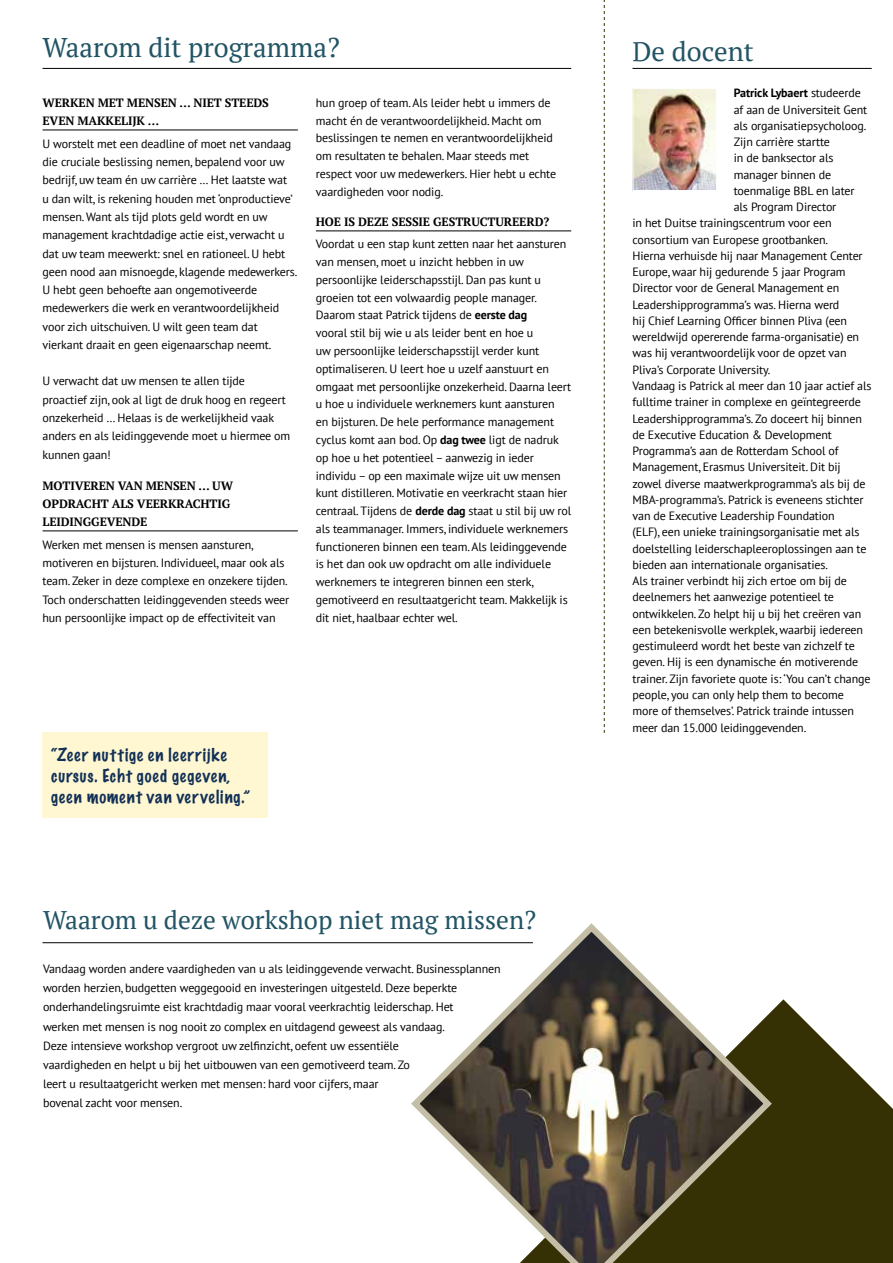
<style>
.page{position:relative;width:893px;height:1263px;background:#fff}
.page>*{position:absolute;margin:0;border:0;box-sizing:border-box;transform-origin:0 0}
.t1{font:27px "PT Serif";color:#215464}
.t2{font:25.5px "PT Serif";color:#215464}
.t3{font:100 16.5px/21px "Marker Felt";letter-spacing:.065em;color:#113056}
.t4{font:12px/17.9px "PT Sans";letter-spacing:-.01em;color:#000}
.t5{font:700 12px/18.3px "PT Serif";letter-spacing:-.01em;color:#000}
.t6{font:700 12px "PT Sans";letter-spacing:-.01em;color:#000}
.s1{font-weight:700}
.s2{font-weight:400}
</style>
<div class="page">
<svg style="left:776px;top:999px;width:117px;height:264px;fill:#363005"></svg>
<div style="left:43px;top:733px;width:225px;height:85px;background:#fff6d2"></div>
<hr style="left:43px;top:68px;width:528px;height:1px;background:#000">
<hr style="left:632px;top:68px;width:240px;height:1px;background:#000">
<svg style="left:604px;top:0;width:1px;height:733px"></svg>
<hr style="left:43px;top:942px;width:490px;height:1px;background:#000">
<svg style="left:407px;top:923px;width:369px;height:340px"></svg>
<hr style="left:43px;top:130px;width:255px;height:1px;background:#000">
<hr style="left:43px;top:530px;width:255px;height:1px;background:#000">
<hr style="left:316px;top:230px;width:255px;height:1px;background:#000">
<img style="left:634px;top:90px;width:81px;height:99px">
<div style="left:632px;top:88px;width:85px;height:103px;border:1px solid #fff"></div>
<h1 class="t1" style="left:43px;top:30px;width:299px">Waarom dit programma?</h1>
<h1 class="t1" style="left:632px;top:34px;width:123px">De docent</h1>
<p class="t5" style="left:43px;top:93px;width:228px">WERKEN MET MENSEN … NIET STEEDS<br>EVEN MAKKELIJK …</p>
<p class="t4" style="left:43px;top:134px;width:256px;line-height:18.3px">U worstelt met een deadline of moet net vandaag die cruciale beslissing nemen, bepalend voor uw bedrijf, uw team én uw carrière … Het laatste wat<br>u dan wilt, is rekening houden met ‘onproductieve’ mensen. Want als tijd plots geld wordt en uw management krachtdadige actie eist, verwacht u dat uw team meewerkt: snel en rationeel. U hebt geen nood aan misnoegde, klagende medewerkers.<br>U hebt geen behoefte aan ongemotiveerde medewerkers die werk en verantwoordelijkheid voor zich uitschuiven. U wilt geen team dat vierkant draait en geen eigenaarschap neemt.</p>
<p class="t4" style="left:43px;top:372px;width:249px;line-height:18.3px">U verwacht dat uw mensen te allen tijde proactief zijn, ook al ligt de druk hoog en regeert onzekerheid … Helaas is de werkelijkheid vaak anders en als leidinggevende moet u hiermee om kunnen gaan!</p>
<p class="t5" style="left:43px;top:476px;width:192px">MOTIVEREN VAN MENSEN … UW<br>OPDRACHT ALS VEERKRACHTIG<br>LEIDINGGEVENDE</p>
<p class="t4" style="left:43px;top:535px;width:248px;line-height:18.3px">Werken met mensen is mensen aansturen, motiveren en bijsturen. Individueel, maar ook als team. Zeker in deze complexe en onzekere tijden.<br>Toch onderschatten leidinggevenden steeds weer hun persoonlijke impact op de effectiviteit van</p>
<p class="t4" style="left:316px;top:93px;width:242px">hun groep of team. Als leider hebt u immers de macht én de verantwoordelijkheid. Macht om beslissingen te nemen en verantwoordelijkheid om resultaten te behalen. Maar steeds met respect voor uw medewerkers. Hier hebt u echte vaardigheden voor nodig.</p>
<p class="t5" style="left:316px;top:213px;width:235px">HOE IS DEZE SESSIE GESTRUCTUREERD?</p>
<p class="t4" style="left:316px;top:235px;width:257px">Voordat u een stap kunt zetten naar het aansturen van mensen, moet u inzicht hebben in uw persoonlijke leiderschapsstijl. Dan pas kunt u groeien tot een volwaardig people manager.<br>Daarom staat Patrick tijdens de <span class="s1">eerste dag<br></span>vooral stil bij wie u als leider bent en hoe u<br>uw persoonlijke leiderschapsstijl verder kunt optimaliseren. U leert hoe u uzelf aanstuurt en omgaat met persoonlijke onzekerheid. Daarna leert u hoe u individuele werknemers kunt aansturen<br>en bijsturen. De hele performance management cyclus komt aan bod. Op <span class="s1">dag twee</span> ligt de nadruk op hoe u het potentieel – aanwezig in ieder individu – op een maximale wijze uit uw mensen kunt distilleren. Motivatie en veerkracht staan hier centraal. Tijdens de <span class="s1">derde dag</span> staat u stil bij uw rol als teammanager. Immers, individuele werknemers functioneren binnen een team. Als leidinggevende is het dan ook uw opdracht om alle individuele werknemers te integreren binnen een sterk, gemotiveerd en resultaatgericht team. Makkelijk is dit niet, haalbaar echter wel.</p>
<h3 class="t3" style="left:51px;top:744px;width:200px">“Zeer nuttige en leerrijke cursus. Echt goed gegeven, geen moment van verveling.”</h3>
<h2 class="t2" style="left:43px;top:903px;width:495px">Waarom u deze workshop niet mag missen?</h2>
<p class="t4" style="left:43px;top:959px;width:459px;line-height:19px">Vandaag worden andere vaardigheden van u als leidinggevende verwacht. Businessplannen worden herzien, budgetten weggegooid en investeringen uitgesteld. Deze beperkte onderhandelingsruimte eist krachtdadig maar vooral veerkrachtig leiderschap. Het<br>werken met mensen is nog nooit zo complex en uitdagend geweest als vandaag.<br>Deze intensieve workshop vergroot uw zelfinzicht, oefent uw essentiële<br>vaardigheden en helpt u bij het uitbouwen van een gemotiveerd team. Zo<br>leert u resultaatgericht werken met mensen: hard voor cijfers, maar<br>bovenal zacht voor mensen.</p>
<p class="t6" style="left:734px;top:85px;width:129px">Patrick Lybaert <span class="s2">studeerde</span></p>
<p class="t4" style="left:734px;top:100px;width:135px">af aan de Universiteit Gent</p>
<p class="t4" style="left:734px;top:116px;width:134px">als organisatiepsycholoog.</p>
<p class="t4" style="left:734px;top:133px;width:98px">Zijn carrière startte</p>
<p class="t4" style="left:734px;top:149px;width:101px">in de banksector als</p>
<p class="t4" style="left:734px;top:165px;width:99px">manager binnen de</p>
<p class="t4" style="left:734px;top:181px;width:122px">toenmalige BBL en later</p>
<p class="t4" style="left:734px;top:198px;width:104px">als Program Director</p>
<p class="t4" style="left:632px;top:214px;width:201px">in het Duitse trainingscentrum voor een</p>
<p class="t4" style="left:632px;top:230px;width:197px">consortium van Europese grootbanken.</p>
<p class="t4" style="left:632px;top:246px;width:232px">Hierna verhuisde hij naar Management Center</p>
<p class="t4" style="left:632px;top:263px;width:215px">Europe, waar hij gedurende 5 jaar Program</p>
<p class="t4" style="left:632px;top:279px;width:208px">Director voor de General Management en</p>
<p class="t4" style="left:632px;top:295px;width:208px">Leadershipprogramma’s was. Hierna werd</p>
<p class="t4" style="left:632px;top:311px;width:216px">hij Chief Learning Officer binnen Pliva (een</p>
<p class="t4" style="left:632px;top:328px;width:228px">wereldwijd opererende farma-organisatie) en</p>
<p class="t4" style="left:632px;top:344px;width:216px">was hij verantwoordelijk voor de opzet van</p>
<p class="t4" style="left:632px;top:360px;width:139px">Pliva’s Corporate University.</p>
<p class="t4" style="left:632px;top:377px;width:240px">Vandaag is Patrick al meer dan 10 jaar actief als</p>
<p class="t4" style="left:632px;top:393px;width:230px">fulltime trainer in complexe en geïntegreerde</p>
<p class="t4" style="left:632px;top:409px;width:231px">Leadershipprogramma’s. Zo doceert hij binnen</p>
<p class="t4" style="left:632px;top:425px;width:201px">de Executive Education &amp; Development</p>
<p class="t4" style="left:632px;top:442px;width:208px">Programma’s aan de Rotterdam School of</p>
<p class="t4" style="left:632px;top:458px;width:210px">Management, Erasmus Universiteit. Dit bij</p>
<p class="t4" style="left:632px;top:474px;width:235px">zowel diverse maatwerkprogramma’s als bij de</p>
<p class="t4" style="left:632px;top:490px;width:232px">MBA-programma’s. Patrick is eveneens stichter</p>
<p class="t4" style="left:632px;top:507px;width:204px">van de Executive Leadership Foundation</p>
<p class="t4" style="left:632px;top:523px;width:228px">(ELF), een unieke trainingsorganisatie met als</p>
<p class="t4" style="left:632px;top:539px;width:235px">doelstelling leiderschapleeroplossingen aan te</p>
<p class="t4" style="left:632px;top:555px;width:197px">bieden aan internationale organisaties.</p>
<p class="t4" style="left:632px;top:572px;width:216px">Als trainer verbindt hij zich ertoe om bij de</p>
<p class="t4" style="left:632px;top:588px;width:203px">deelnemers het aanwezige potentieel te</p>
<p class="t4" style="left:632px;top:604px;width:230px">ontwikkelen. Zo helpt hij u bij het creëren van</p>
<p class="t4" style="left:632px;top:620px;width:232px">een betekenisvolle werkplek, waarbij iedereen</p>
<p class="t4" style="left:632px;top:637px;width:224px">gestimuleerd wordt het beste van zichzelf te</p>
<p class="t4" style="left:632px;top:653px;width:227px">geven. Hij is een dynamische én motiverende</p>
<p class="t4" style="left:632px;top:669px;width:240px">trainer. Zijn favoriete quote is: ‘You can’t change</p>
<p class="t4" style="left:632px;top:685px;width:213px">people, you can only help them to become</p>
<p class="t4" style="left:632px;top:702px;width:223px">more of themselves’. Patrick trainde intussen</p>
<p class="t4" style="left:632px;top:718px;width:175px">meer dan 15.000 leidinggevenden.</p>
</div>
